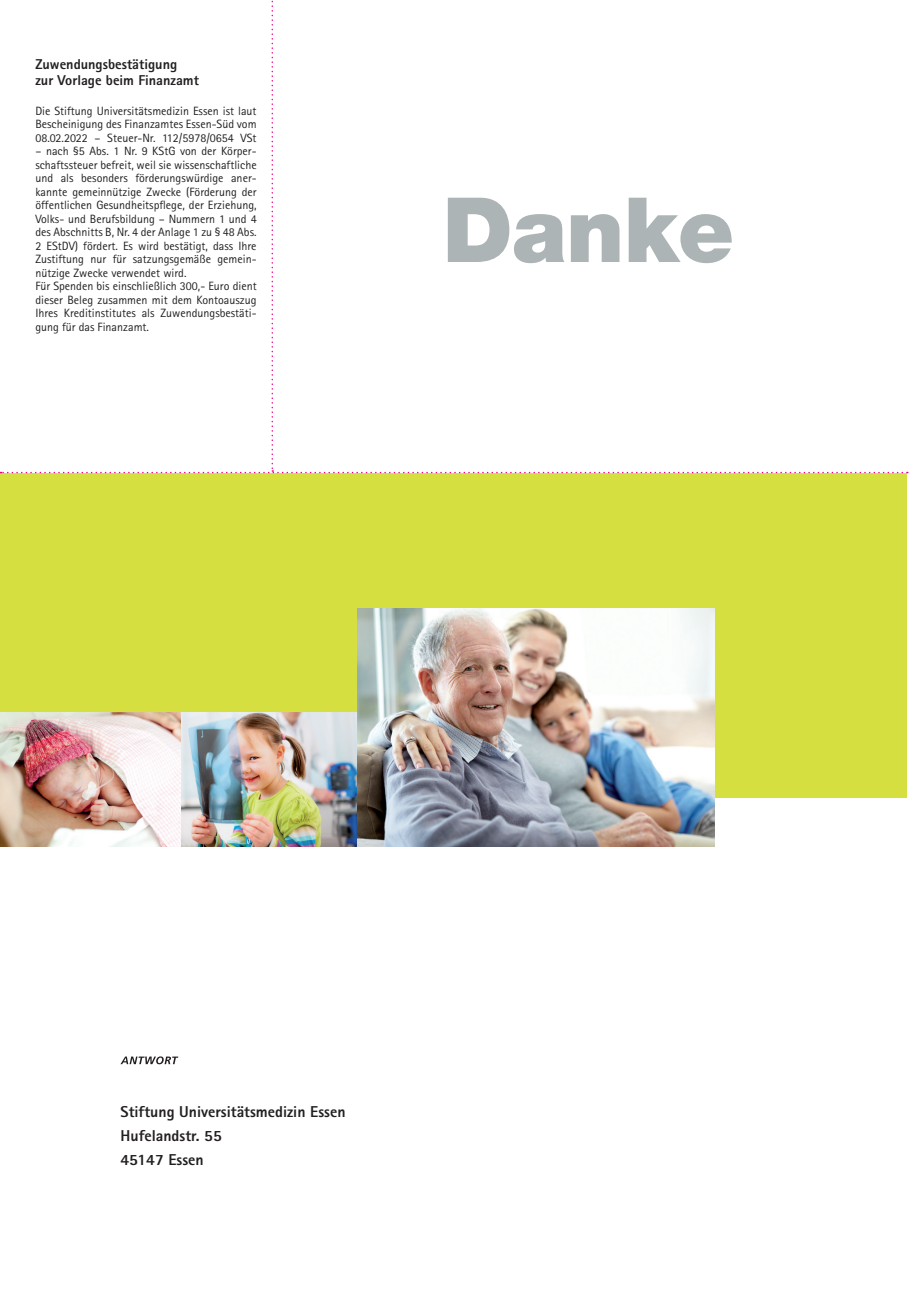
<style>
.page{position:relative;width:919px;height:1289px;background:#fff}
.page>*{position:absolute;margin:0;border:0;box-sizing:border-box;transform-origin:0 0}
.t1{font:900 90px "Helvetica Neue";letter-spacing:-.01em;color:#adb4b6}
.t2{font:800 15.75px/24px "AT Rotis Sans Serif";color:#231f20}
.t3{font:800 14.25px/15.8px "AT Rotis Sans Serif";color:#231f20}
.t4{font:12px/13.5px "AT Rotis Sans Serif";color:#231f20;text-align:justify}
</style>
<div class="page">
<div style="left:0;top:473px;width:906px;height:324px;background:#d5df3f"></div>
<img style="left:0;top:712px;width:357px;height:134px">
<img style="left:357px;top:608px;width:357px;height:238px">
<svg style="left:120px;top:1056px;width:58px;height:8px"></svg>
<p class="t3" style="left:35px;top:56px;width:165px">Zuwendungsbestätigung<br>zur Vorlage beim Finanzamt</p>
<p class="t4" style="left:35px;top:104px;width:223px">Die Stiftung Universitätsmedizin Essen ist laut Bescheinigung des Finanzamtes Essen-Süd vom 08.02.2022 – Steuer-Nr. 112/5978/0654 VSt</p>
<p class="t4" style="left:35px;top:144px;width:223px;text-align:left">– nach §5 Abs. 1 Nr. 9 KStG von der Körper&shy;schaftssteuer befreit, weil sie wissenschaftliche und als besonders förderungswürdige aner&shy;kannte gemeinnützige Zwecke (Förderung der öffentlichen Gesundheitspflege, der Erziehung, Volks- und Berufsbildung – Nummern 1 und 4 des Abschnitts B, Nr. 4 der Anlage 1 zu § 48 Abs.<br>2 EStDV) fördert. Es wird bestätigt, dass Ihre Zustiftung nur für satzungsgemäße gemein&shy;nützige Zwecke verwendet wird.<br>Für Spenden bis einschließlich 300,- Euro dient dieser Beleg zusammen mit dem Kontoauszug Ihres Kreditinstitutes als Zuwendungsbestäti&shy;gung für das Finanzamt.</p>
<h1 class="t1" style="left:442px;top:176px;width:293px">Danke</h1>
<h2 class="t2" style="left:120px;top:1099px;width:226px">Stiftung Universitätsmedizin Essen<br>Hufelandstr. 55<br>45147 Essen</h2>
</div>
